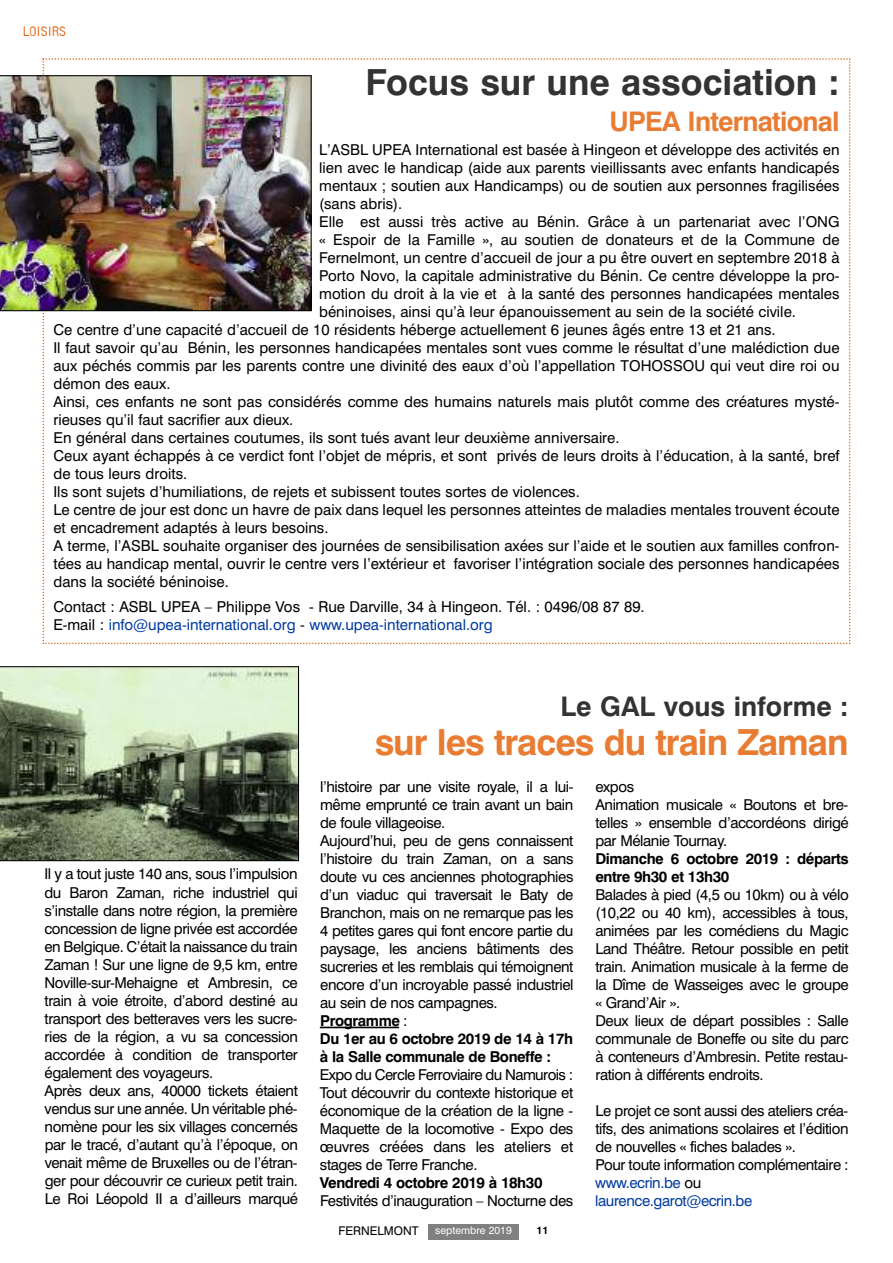
<style>
.page{position:relative;width:893px;height:1263px;background:#fff}
.page>*{position:absolute;margin:0;border:0;box-sizing:border-box;transform-origin:0 0}
.t1{font:700 36px "Swiss 721 BT";letter-spacing:-.03em;color:#e97c33}
.t2{font:700 36px "Swiss 721 BT";color:#333}
.t3{font:700 27px "Swiss 721 BT";letter-spacing:-.03em;color:#e97c33}
.t4{font:700 27px "Swiss 721 BT";color:#333}
.t5{font:15px/18px "Swiss 721 BT";color:#000}
.t6{font:15px/18px "Swiss 721 BT";letter-spacing:-.025em;color:#000}
.t7{font:700 15px/18px "Swiss 721 BT";letter-spacing:-.03em;color:#000}
.t8{font:12px "Swiss 721 BT";color:#000}
.t9{font:12px "Smoothplate";color:#e45b00}
.t10{font:10.5px "Swiss 721 BT";color:#fff}
.t11{font:700 10.5px "Swiss 721 BT";color:#000}
.s1{color:#003ba2}
.s2{font-weight:700}
</style>
<div class="page">
<div style="left:428px;top:1225px;width:90px;height:15px;background:#808080"></div>
<svg style="left:43px;top:58px;width:807px;height:586px"></svg>
<hr style="left:320px;top:1027px;width:79px;height:1px;background:#000">
<img style="left:0;top:75px;width:312px;height:236px">
<svg style="left:0;top:666px;width:299px;height:195px;background:#828f77"></svg>
<p class="t9" style="left:23px;top:26px;width:44px">LOISIRS</p>
<h1 class="t2" style="left:365px;top:69px;width:475px">Focus sur une association :</h1>
<h2 class="t3" style="left:609px;top:112px;width:232px">UPEA International</h2>
<p class="t5" style="left:319px;top:142px;width:522px">L’ASBL UPEA International est basée à Hingeon et développe des activités en</p>
<p class="t5" style="left:319px;top:160px;width:522px">lien avec le handicap (aide aux parents vieillissants avec enfants handicapés</p>
<p class="t5" style="left:319px;top:178px;width:522px">mentaux ; soutien aux Handicamps) ou de soutien aux personnes fragilisées</p>
<p class="t5" style="left:319px;top:196px;width:85px">(sans abris).</p>
<p class="t5" style="left:319px;top:214px;width:522px">Elle est aussi très active au Bénin. Grâce à un partenariat avec l’ONG</p>
<p class="t5" style="left:319px;top:232px;width:522px">« Espoir de la Famille », au soutien de donateurs et de la Commune de</p>
<p class="t5" style="left:319px;top:250px;width:522px">Fernelmont, un centre d’accueil de jour a pu être ouvert en septembre 2018 à</p>
<p class="t5" style="left:319px;top:268px;width:522px">Porto Novo, la capitale administrative du Bénin. Ce centre développe la pro-</p>
<p class="t5" style="left:319px;top:286px;width:522px">motion du droit à la vie et à la santé des personnes handicapées mentales</p>
<p class="t5" style="left:319px;top:304px;width:478px">béninoises, ainsi qu’à leur épanouissement au sein de la société civile.</p>
<p class="t5" style="left:53px;top:322px;width:724px">Ce centre d’une capacité d’accueil de 10 résidents héberge actuellement 6 jeunes âgés entre 13 et 21 ans.</p>
<p class="t5" style="left:53px;top:340px;width:788px">Il faut savoir qu’au Bénin, les personnes handicapées mentales sont vues comme le résultat d’une malédiction due</p>
<p class="t5" style="left:53px;top:358px;width:788px">aux péchés commis par les parents contre une divinité des eaux d’où l’appellation TOHOSSOU qui veut dire roi ou</p>
<p class="t5" style="left:53px;top:376px;width:119px">démon des eaux.</p>
<p class="t5" style="left:53px;top:394px;width:788px">Ainsi, ces enfants ne sont pas considérés comme des humains naturels mais plutôt comme des créatures mysté-</p>
<p class="t5" style="left:53px;top:412px;width:241px">rieuses qu’il faut sacrifier aux dieux.</p>
<p class="t5" style="left:53px;top:430px;width:568px">En général dans certaines coutumes, ils sont tués avant leur deuxième anniversaire.</p>
<p class="t5" style="left:53px;top:448px;width:788px">Ceux ayant échappés à ce verdict font l’objet de mépris, et sont privés de leurs droits à l’éducation, à la santé, bref</p>
<p class="t5" style="left:53px;top:466px;width:135px">de tous leurs droits.</p>
<p class="t5" style="left:53px;top:484px;width:528px">Ils sont sujets d’humiliations, de rejets et subissent toutes sortes de violences.</p>
<p class="t5" style="left:53px;top:502px;width:788px">Le centre de jour est donc un havre de paix dans lequel les personnes atteintes de maladies mentales trouvent écoute</p>
<p class="t5" style="left:53px;top:520px;width:277px">et encadrement adaptés à leurs besoins.</p>
<p class="t5" style="left:53px;top:538px;width:788px">A terme, l’ASBL souhaite organiser des journées de sensibilisation axées sur l’aide et le soutien aux familles confron-</p>
<p class="t5" style="left:53px;top:556px;width:788px">tées au handicap mental, ouvrir le centre vers l’extérieur et favoriser l’intégration sociale des personnes handicapées</p>
<p class="t5" style="left:53px;top:574px;width:177px">dans la société béninoise.</p>
<p class="t5" style="left:53px;top:599px;width:593px">Contact : ASBL UPEA – Philippe Vos - Rue Darville, 34 à Hingeon. Tél. : 0496/08 87 89.<br>E-mail : <span class="s1">info@upea-international.org</span> - <span class="s1">www.upea-international.org</span></p>
<p class="t6" style="left:44px;top:867px;width:255px">Il y a tout juste 140 ans, sous l’impulsion du Baron Zaman, riche industriel qui s’installe dans notre région, la première concession de ligne privée est accordée en Belgique. C’était la naissance du train Zaman ! Sur une ligne de 9,5 km, entre Noville-sur-Mehaigne et Ambresin, ce train à voie étroite, d’abord destiné au transport des betteraves vers les sucre&shy;ries de la région, a vu sa concession accordée à condition de transporter également des voyageurs.<br>Après deux ans, 40000 tickets étaient vendus sur une année. Un véritable phé&shy;nomène pour les six villages concernés par le tracé, d’autant qu’à l’époque, on venait même de Bruxelles ou de l’étran&shy;ger pour découvrir ce curieux petit train.<br>Le Roi Léopold II a d’ailleurs marqué</p>
<h2 class="t4" style="left:561px;top:696px;width:289px">Le GAL vous informe :</h2>
<h1 class="t1" style="left:375px;top:729px;width:475px">sur les traces du train Zaman</h1>
<p class="t6" style="left:320px;top:779px;width:255px">l’histoire par une visite royale, il a lui&shy;même emprunté ce train avant un bain de foule villageoise.<br>Aujourd’hui, peu de gens connaissent l’histoire du train Zaman, on a sans doute vu ces anciennes photographies d’un viaduc qui traversait le Baty de Branchon, mais on ne remarque pas les 4 petites gares qui font encore partie du paysage, les anciens bâtiments des sucreries et les remblais qui témoignent encore d’un incroyable passé industriel au sein de nos campagnes.<br><span class="s2">Programme</span> :<br><span class="s2">Du 1er au 6 octobre 2019 de 14 à 17h à la Salle communale de Boneffe :</span></p>
<p class="t5" style="left:320px;top:1067px;width:255px;text-align:justify">Expo du Cercle Ferroviaire du Namurois :<br>Tout découvrir du contexte historique et économique de la création de la ligne - Maquette de la locomotive - Expo des œuvres créées dans les ateliers et stages de Terre Franche.</p>
<p class="t7" style="left:320px;top:1175px;width:224px">Vendredi 4 octobre 2019 à 18h30</p>
<p class="t6" style="left:320px;top:1193px;width:255px">Festivités d’inauguration – Nocturne des</p>
<p class="t8" style="left:339px;top:1226px;width:82px">FERNELMONT</p>
<p class="t10" style="left:435px;top:1226px;width:78px">septembre 2019</p>
<p class="t11" style="left:537px;top:1226px;width:13px">11</p>
<p class="t6" style="left:595px;top:779px;width:255px">expos<br>Animation musicale « Boutons et bre&shy;telles » ensemble d’accordéons dirigé par Mélanie Tournay.</p>
<p class="t7" style="left:595px;top:851px;width:255px">Dimanche 6 octobre 2019 : départs entre 9h30 et 13h30</p>
<p class="t6" style="left:595px;top:887px;width:255px">Balades à pied (4,5 ou 10km) ou à vélo (10,22 ou 40 km), accessibles à tous, animées par les comédiens du Magic Land Théâtre. Retour possible en petit train. Animation musicale à la ferme de la Dîme de Wasseiges avec le groupe « Grand’Air ».<br>Deux lieux de départ possibles : Salle communale de Boneffe ou site du parc à conteneurs d’Ambresin. Petite restau&shy;ration à différents endroits.</p>
<p class="t6" style="left:595px;top:1103px;width:255px">Le projet ce sont aussi des ateliers créa&shy;tifs, des animations scolaires et l’édition de nouvelles « fiches balades ».<br>Pour toute information complémentaire : <span class="s1">www.ecrin.be</span> ou <span class="s1">laurence.garot@ecrin.be</span></p>
</div>
